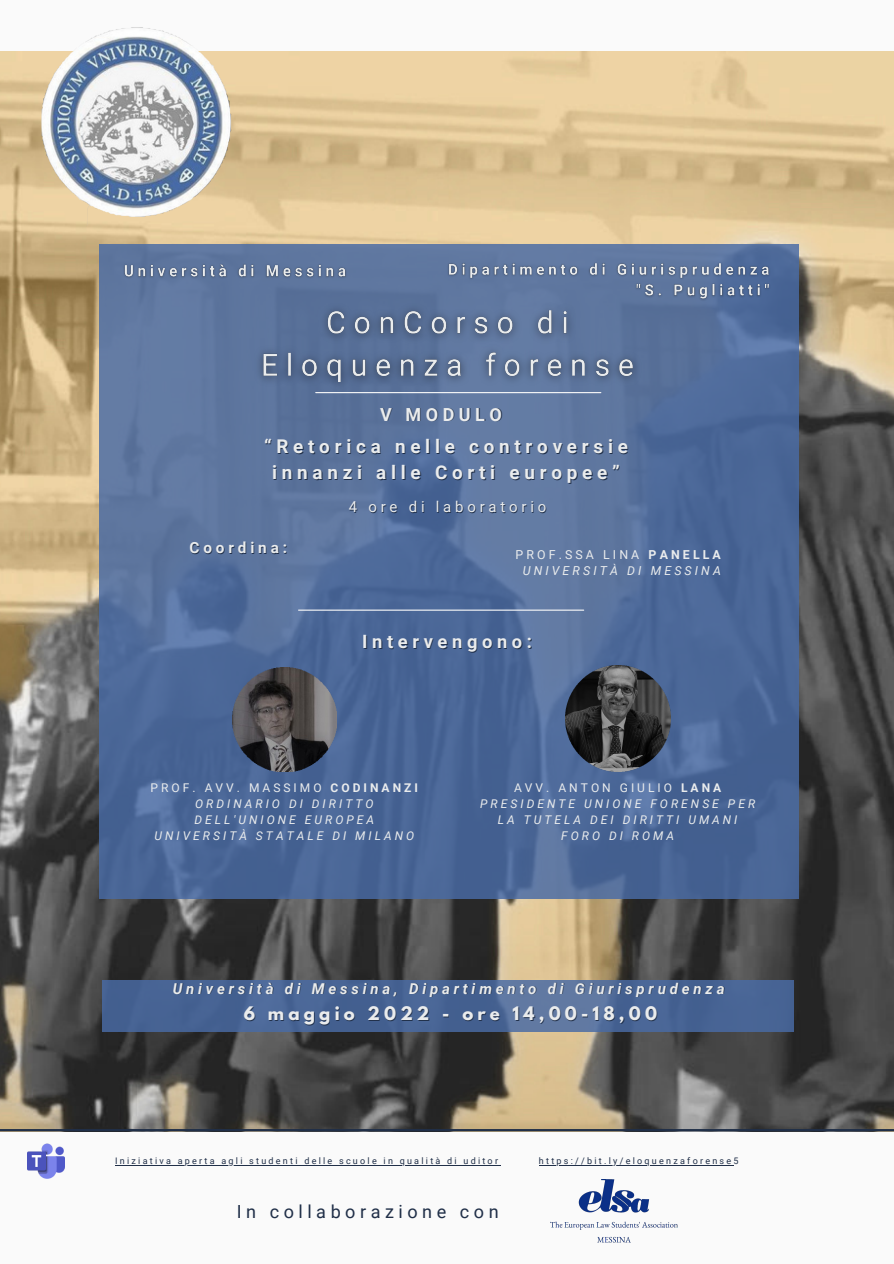
<style>
.page{position:relative;width:894px;height:1264px;background:#fff}
.page>*{position:absolute;margin:0;border:0;box-sizing:border-box;transform-origin:0 0}
.t1{font:700 18.9px/26px "Roboto";letter-spacing:.25em;color:#eaeced;text-align:center}
.t2{font:700 18.3px "Roboto";letter-spacing:.25em;color:#eaeced}
.t3{font:18px "Roboto";letter-spacing:.25em;color:#202f48}
.t4{font:700 18px "Roboto";letter-spacing:.25em;color:#eaeced}
.t5{font:700 16.5px "League Spartan";letter-spacing:.25em;color:#eaeced}
.t6{font:700 15.3px "Roboto";letter-spacing:.25em;color:#eaeced}
.t7{font:italic 700 15px "Roboto";letter-spacing:.25em;color:#eaeced}
.t8{font:15px "Roboto";letter-spacing:.25em;color:#eaeced}
.t9{font:12.3px "Roboto";letter-spacing:.25em;color:#eaeced}
.t10{font:italic 12.3px "Roboto";letter-spacing:.25em;color:#eaeced}
.t11{font:italic 12px/16px "Roboto";letter-spacing:.25em;color:#eaeced}
.t12{font:12px "Roboto";letter-spacing:.25em;color:#eaeced}
.t13{font:9px "Roboto";letter-spacing:.25em;color:#202f48}
.s1{font-weight:700}
</style>
<div class="page">
<div style="left:0;top:0;width:893px;height:1263px;background:#fafafa"></div>
<img style="left:0;top:51px;width:893px;height:1077px">
<hr style="left:0;top:1128px;width:893px;height:3px;background:#202f48">
<img style="left:550px;top:1179px;width:127px;height:64px">
<img style="left:21px;top:27px;width:236px;height:207px">
<svg style="left:99px;top:244px;width:699px;height:654px;background:#516c9a"></svg>
<img style="left:28px;top:1143px;width:37px;height:36px">
<svg style="left:102px;top:980px;width:692px;height:52px;background:#4a6695"></svg>
<hr style="left:298px;top:609px;width:285px;height:1px;background:#fafafa">
<img style="left:565px;top:665px;width:105px;height:106px">
<img style="left:233px;top:667px;width:103px;height:104px">
<img style="left:247px;top:293px;width:408px;height:106px">
<img style="left:120px;top:258px;width:235px;height:27px">
<img style="left:444px;top:256px;width:333px;height:48px">
<hr style="left:539px;top:1164px;width:194px;height:1px;background:#202f48">
<hr style="left:115px;top:1164px;width:385px;height:1px;background:#202f48">
<p class="t4" style="left:380px;top:404px;width:123px">V MODULO</p>
<p class="t1" style="left:264px;top:433px;width:365px">“Retorica nelle controversie innanzi alle Corti europee”</p>
<p class="t6" style="left:189px;top:538px;width:99px">Coordina:</p>
<p class="t8" style="left:349px;top:498px;width:199px">4 ore di laboratorio</p>
<p class="t9" style="left:515px;top:547px;width:207px">PROF.SSA LINA <span class="s1">PANELLA</span></p>
<p class="t10" style="left:522px;top:564px;width:199px">UNIVERSITÀ DI MESSINA</p>
<p class="t2" style="left:362px;top:631px;width:171px">Intervengono:</p>
<p class="t12" style="left:151px;top:780px;width:269px">PROF. AVV. MASSIMO <span class="s1">CODINANZI</span></p>
<p class="t11" style="left:194px;top:795px;width:181px">ORDINARIO DI DIRITTO<br>DELL'UNIONE EUROPEA</p>
<p class="t11" style="left:154px;top:827px;width:261px">UNIVERSITÀ STATALE DI MILANO</p>
<p class="t12" style="left:514px;top:780px;width:208px">AVV. ANTON GIULIO <span class="s1">LANA</span></p>
<p class="t11" style="left:480px;top:795px;width:276px;text-align:center">PRESIDENTE UNIONE FORENSE PER<br>LA TUTELA DEI DIRITTI UMANI</p>
<p class="t11" style="left:561px;top:827px;width:114px">FORO DI ROMA</p>
<p class="t7" style="left:173px;top:979px;width:553px">Università di Messina, Dipartimento di Giurisprudenza</p>
<p class="t5" style="left:243px;top:1005px;width:415px">6 maggio 2022 - ore 14,00-18,00</p>
<p class="t13" style="left:115px;top:1155px;width:384px">Iniziativa aperta agli studenti delle scuole in qualità di uditor</p>
<p class="t3" style="left:237px;top:1201px;width:263px">In collaborazione con</p>
<p class="t13" style="left:539px;top:1155px;width:201px">https://bit.ly/eloquenzaforense5</p>
</div>
